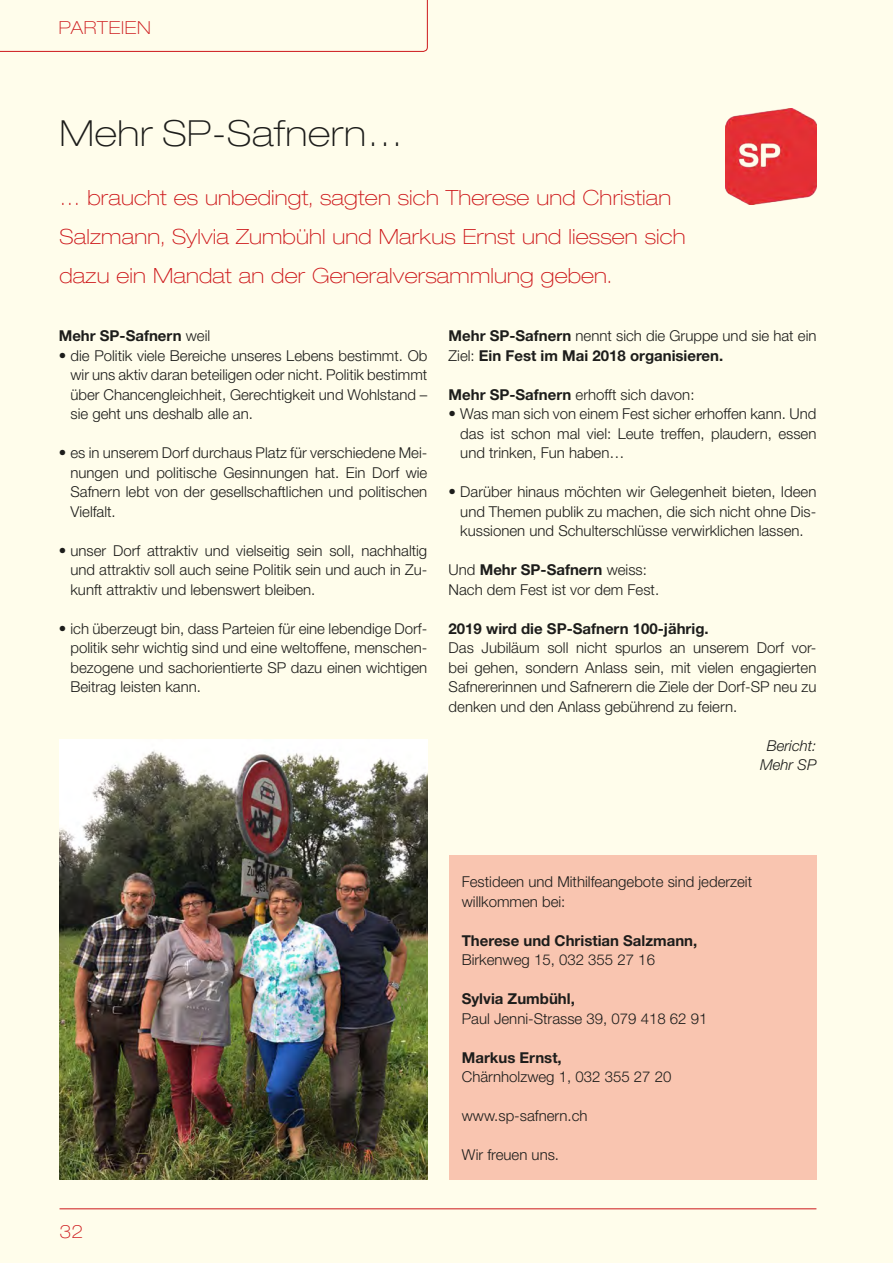
<style>
.page{position:relative;width:893px;height:1263px;background:#fffdeb}
.page>*{position:absolute;margin:0;border:0;box-sizing:border-box;transform-origin:0 0}
.t1{font:100 expanded 36px "Helvetica Neue LT Std";letter-spacing:.02em;color:#1d1d1b}
.t2{font:100 expanded 21px/39px "Helvetica Neue LT Std";letter-spacing:.01em;color:#cd171a}
.t3{font:100 expanded 18px "Helvetica Neue LT Std";letter-spacing:.04em;color:#cd171a}
.t4{font:300 15px/19.5px "Helvetica Neue LT Std";color:#1d1d1b;text-align:justify}
.t5{font:700 15px/19.5px "Helvetica Neue LT Std";color:#1d1d1b}
.t6{font:italic 300 15px/19.5px "Helvetica Neue LT Std";color:#1d1d1b;text-align:center}
.s1{font-weight:300}
.s2{font-family:"Helvetica"}
.s3{font-weight:700}
</style>
<div class="page">
<svg style="left:0;top:0;width:428px;height:52px"></svg>
<hr style="left:60px;top:1208px;width:756px;height:1px;background:#cd171a">
<img style="left:726px;top:109px;width:90px;height:96px">
<img style="left:60px;top:740px;width:367px;height:440px">
<div style="left:449px;top:856px;width:367px;height:324px;background:#f9c5b0"></div>
<p class="t3" style="left:59px;top:17px;width:94px">PARTEIEN</p>
<h1 class="t1" style="left:60px;top:112px;width:345px">Mehr SP-Safnern…</h1>
<h2 class="t2" style="left:60px;top:177px;width:628px">… braucht es unbedingt, sagten sich Therese und Christian<br>Salzmann, Sylvia Zumbühl und Markus Ernst und liessen sich dazu ein Mandat an der Generalversammlung geben.</h2>
<p class="t5" style="left:59px;top:326px;width:153px">Mehr SP-Safnern <span class="s1">weil</span></p>
<p class="t4" style="left:70px;top:345px;width:358px;text-indent:-12px"><span class="s2">•</span> die Politik viele Bereiche unseres Lebens bestimmt. Ob wir uns aktiv daran beteiligen oder nicht. Politik bestimmt über Chancengleichheit, Gerechtigkeit und Wohlstand – sie geht uns deshalb alle an.</p>
<p class="t4" style="left:70px;top:443px;width:358px;text-indent:-12px"><span class="s2">•</span> es in unserem Dorf durchaus Platz für verschiedene Mei&shy;nungen und politische Gesinnungen hat. Ein Dorf wie Safnern lebt von der gesellschaftlichen und politischen Vielfalt.</p>
<p class="t4" style="left:70px;top:540px;width:358px;text-indent:-12px"><span class="s2">•</span> unser Dorf attraktiv und vielseitig sein soll, nachhaltig und attraktiv soll auch seine Politik sein und auch in Zu&shy;kunft attraktiv und lebenswert bleiben.</p>
<p class="t4" style="left:70px;top:618px;width:358px;text-indent:-12px"><span class="s2">•</span> ich überzeugt bin, dass Parteien für eine lebendige Dorf&shy;politik sehr wichtig sind und eine weltoffene, menschen&shy;bezogene und sachorientierte SP dazu einen wichtigen Beitrag leisten kann.</p>
<p class="t5" style="left:449px;top:326px;width:369px">Mehr SP-Safnern <span class="s1">nennt sich die Gruppe und sie hat ein<br>Ziel:</span> Ein Fest im Mai 2018 organisieren.</p>
<p class="t4" style="left:449px;top:384px;width:247px"><span class="s3">Mehr SP-Safnern</span> erhofft sich davon:</p>
<p class="t4" style="left:460px;top:404px;width:358px;text-indent:-12px"><span class="s2">•</span> Was man sich von einem Fest sicher erhoffen kann. Und das ist schon mal viel: Leute treffen, plaudern, essen und trinken, Fun haben…</p>
<p class="t4" style="left:460px;top:482px;width:358px;text-indent:-12px"><span class="s2">•</span> Darüber hinaus möchten wir Gelegenheit bieten, Ideen und Themen publik zu machen, die sich nicht ohne Dis&shy;kussionen und Schulterschlüsse verwirklichen lassen.</p>
<p class="t4" style="left:449px;top:560px;width:212px">Und <span class="s3">Mehr SP-Safnern</span> weiss:<br>Nach dem Fest ist vor dem Fest.</p>
<p class="t5" style="left:449px;top:618px;width:262px">2019 wird die SP-Safnern 100-jährig.</p>
<p class="t4" style="left:449px;top:638px;width:369px">Das Jubiläum soll nicht spurlos an unserem Dorf vor&shy;bei gehen, sondern Anlass sein, mit vielen engagierten Safnererinnen und Safnerern die Ziele der Dorf-SP neu zu denken und den Anlass gebührend zu feiern.</p>
<p class="t6" style="left:760px;top:735px;width:58px">Bericht:<br>Mehr SP</p>
<p class="t3" style="left:60px;top:1220px;width:25px">32</p>
<p class="t4" style="left:462px;top:872px;width:292px">Festideen und Mithilfeangebote sind jederzeit willkommen bei:</p>
<p class="t5" style="left:462px;top:930px;width:237px">Therese und Christian Salzmann,</p>
<p class="t4" style="left:462px;top:950px;width:195px">Birkenweg 15, 032 355 27 16</p>
<p class="t5" style="left:462px;top:989px;width:115px">Sylvia Zumbühl,</p>
<p class="t4" style="left:462px;top:1008px;width:247px">Paul Jenni-Strasse 39, 079 418 62 91</p>
<p class="t5" style="left:462px;top:1047px;width:102px">Markus Ernst,</p>
<p class="t4" style="left:462px;top:1067px;width:211px">Chärnholzweg 1, 032 355 27 20</p>
<p class="t4" style="left:462px;top:1106px;width:127px">www.sp-safnern.ch</p>
<p class="t4" style="left:462px;top:1145px;width:99px">Wir freuen uns.</p>
</div>
